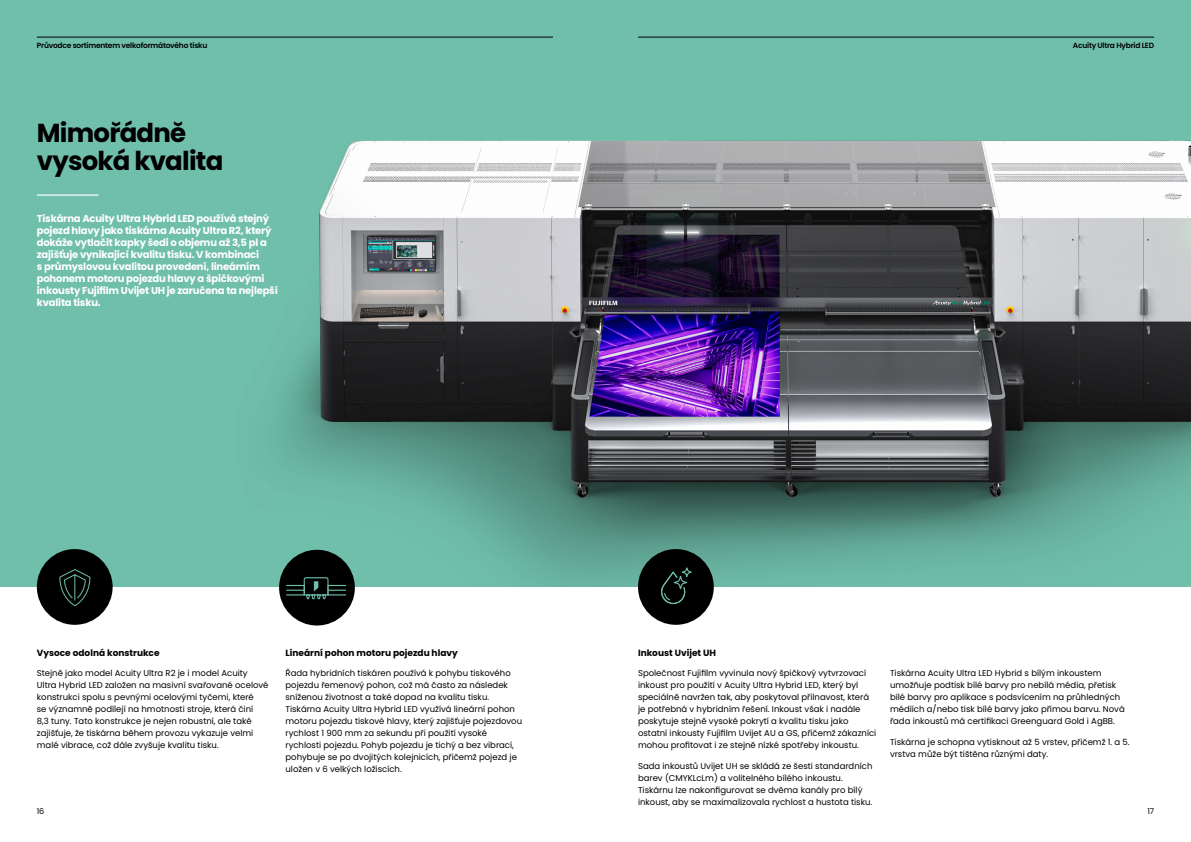
<style>
.page{position:relative;width:1191px;height:842px;background:#fff}
.page>*{position:absolute;margin:0;border:0;box-sizing:border-box;transform-origin:0 0}
.t1{font:700 26px/28px "Poppins";letter-spacing:-.03em;color:#000}
.t2{font:700 10px/12px "Poppins";letter-spacing:-.02em;color:#fff}
.t3{font:700 9px "Poppins";color:#000}
.t4{font:8.5px/12px "Poppins";color:#000}
.t5{font:8px "Poppins";color:#000}
.t6{font:600 7.5px "Poppins";letter-spacing:-.03em;color:#000}
</style>
<div class="page">
<div style="left:0;top:0;width:1191px;height:586px;background:#70bfab"></div>
<hr style="left:37px;top:37px;width:516px;height:1px;background:#000">
<img style="left:234px;top:36px;width:921px;height:545px">
<img style="left:306px;top:108px;width:885px;height:477px">
<hr style="left:638px;top:37px;width:516px;height:1px;background:#000">
<div style="left:37px;top:549px;width:76px;height:76px;background:#000;border-radius:50%"></div>
<svg style="left:59px;top:569px;width:32px;height:37px"></svg>
<div style="left:279px;top:550px;width:76px;height:75px;background:#000;border-radius:50%"></div>
<svg style="left:286px;top:577px;width:60px;height:23px"></svg>
<div style="left:638px;top:549px;width:76px;height:76px;background:#000;border-radius:50%"></div>
<svg style="left:661px;top:567px;width:31px;height:37px"></svg>
<hr style="left:37px;top:194px;width:61px;height:2px;background:#fff">
<p class="t6" style="left:37px;top:41px;width:172px">Průvodce sortimentem velkoformátového tisku</p>
<p class="t1" style="left:37px;top:119px;width:188px">Mimořádně vysoká kvalita</p>
<p class="t2" style="left:37px;top:212px;width:242px">Tiskárna Acuity Ultra Hybrid LED používá stejný pojezd hlavy jako tiskárna Acuity Ultra R2, který dokáže vytlačit kapky šedi o objemu až 3,5 pl a zajišťuje vynikající kvalitu tisku. V kombinaci<br>s průmyslovou kvalitou provedení, lineárním pohonem motoru pojezdu hlavy a špičkovými inkousty Fujifilm Uvijet UH je zaručena ta nejlepší kvalita tisku.</p>
<p class="t6" style="left:1073px;top:41px;width:83px">Acuity Ultra Hybrid LED</p>
<p class="t3" style="left:37px;top:647px;width:124px">Vysoce odolná konstrukce</p>
<p class="t4" style="left:37px;top:667px;width:233px">Stejně jako model Acuity Ultra R2 je i model Acuity Ultra Hybrid LED založen na masivní svařované ocelové konstrukci spolu s pevnými ocelovými tyčemi, které<br>se významně podílejí na hmotnosti stroje, která činí<br>8,3 tuny. Tato konstrukce je nejen robustní, ale také zajišťuje, že tiskárna během provozu vykazuje velmi malé vibrace, což dále zvyšuje kvalitu tisku.</p>
<p class="t3" style="left:285px;top:647px;width:174px">Lineární pohon motoru pojezdu hlavy</p>
<p class="t4" style="left:285px;top:667px;width:238px">Řada hybridních tiskáren používá k pohybu tiskového pojezdu řemenový pohon, což má často za následek sníženou životnost a také dopad na kvalitu tisku.<br>Tiskárna Acuity Ultra Hybrid LED využívá lineární pohon motoru pojezdu tiskové hlavy, který zajišťuje pojezdovou rychlost 1 900 mm za sekundu při použití vysoké rychlosti pojezdu. Pohyb pojezdu je tichý a bez vibrací, pohybuje se po dvojitých kolejnicích, přičemž pojezd je uložen v 6 velkých ložiscích.</p>
<p class="t3" style="left:638px;top:647px;width:79px">Inkoust Uvijet UH</p>
<p class="t4" style="left:638px;top:667px;width:240px">Společnost Fujifilm vyvinula nový špičkový vytvrzovací inkoust pro použití v Acuity Ultra Hybrid LED, který byl speciálně navržen tak, aby poskytoval přilnavost, která je potřebná v hybridním řešení. Inkoust však i nadále poskytuje stejně vysoké pokrytí a kvalitu tisku jako ostatní inkousty Fujifilm Uvijet AU a GS, přičemž zákazníci mohou profitovat i ze stejně nízké spotřeby inkoustu.</p>
<p class="t4" style="left:638px;top:760px;width:236px">Sada inkoustů Uvijet UH se skládá ze šesti standardních barev (CMYKLcLm) a volitelného bílého inkoustu.<br>Tiskárnu lze nakonfigurovat se dvěma kanály pro bílý inkoust, aby se maximalizovala rychlost a hustota tisku.</p>
<p class="t4" style="left:890px;top:667px;width:236px">Tiskárna Acuity Ultra LED Hybrid s bílým inkoustem umožňuje podtisk bílé barvy pro nebílá média, přetisk bílé barvy pro aplikace s podsvícením na průhledných médiích a/nebo tisk bílé barvy jako přímou barvu. Nová řada inkoustů má certifikaci Greenguard Gold i AgBB.</p>
<p class="t4" style="left:890px;top:736px;width:241px">Tiskárna je schopna vytisknout až 5 vrstev, přičemž 1. a 5. vrstva může být tištěna různými daty.</p>
<p class="t5" style="left:37px;top:806px;width:9px">16</p>
<p class="t5" style="left:1147px;top:806px;width:8px">17</p>
</div>
